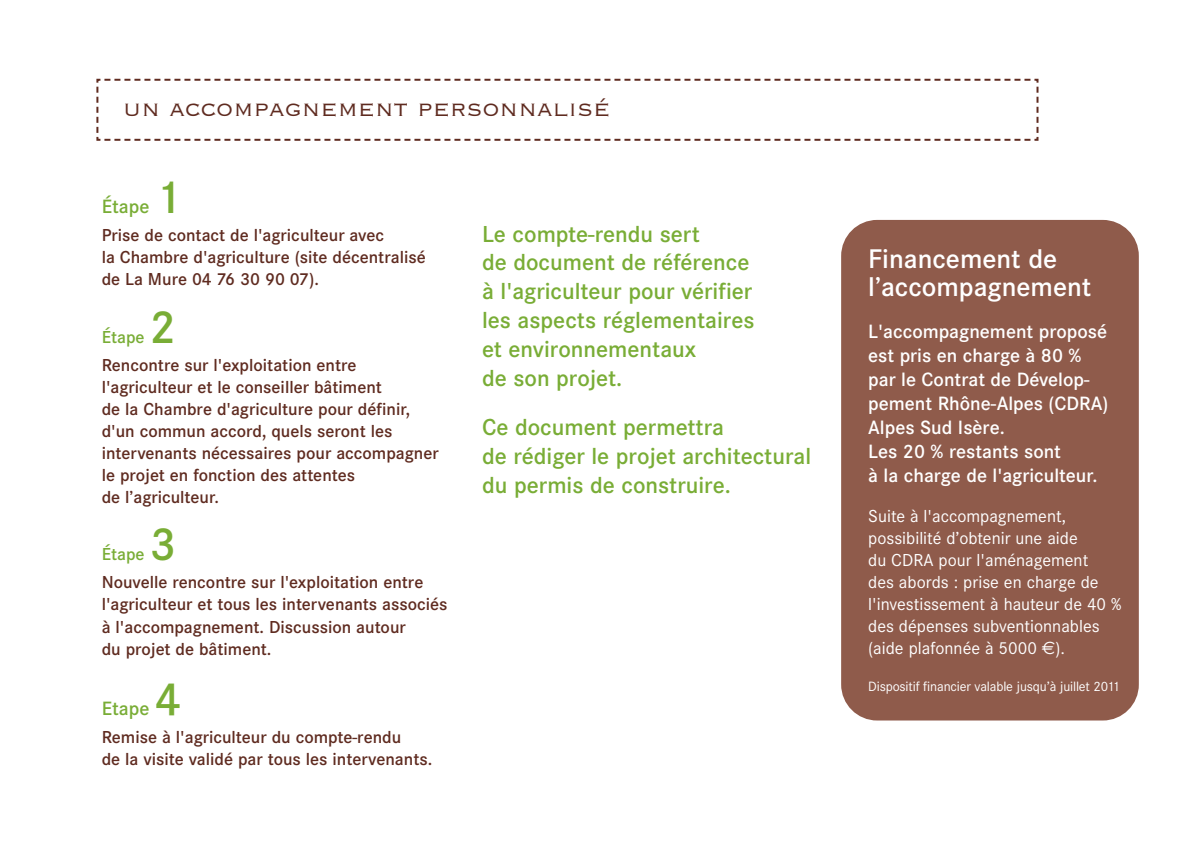
<style>
.page{position:relative;width:1191px;height:851px;background:#fff}
.page>*{position:absolute;margin:0;border:0;box-sizing:border-box;transform-origin:0 0}
.t1{font:600 48px "Corporate S";color:#79ad36}
.t2{font:600 28px/28px "Corporate S";color:#fff}
.t3{font:300 28px "Copperplate";color:#5f2b20}
.t4{font:600 24px/28.8px "Corporate S";color:#79ad36}
.t5{font:600 20px/24px "Corporate S";color:#fff}
.t6{font:600 20px "Corporate S";color:#79ad36}
.t7{font:600 18px/22px "Corporate S";color:#5f2b20}
.t8{font:18px/22px "Corporate S";color:#fff}
.t9{font:600 18px "Corporate S";color:#79ad36}
.t10{font:14px "Corporate S";letter-spacing:-.01em;color:#fff}
.s1{font-family:"Euro Sans"}
</style>
<div class="page">
<svg style="left:96px;top:78px;width:943px;height:63px"></svg>
<div style="left:841px;top:220px;width:297px;height:500px;background:#8f5b4b;border-radius:36px"></div>
<h2 class="t3" style="left:123px;top:90px;width:489px">un accompagnement personnalisé</h2>
<h1 class="t1" style="left:155px;top:168px;width:28px">1</h1>
<p class="t7" style="left:102px;top:224px;width:325px">Prise de contact de l'agriculteur avec<br>la Chambre d'agriculture (site décentralisé de La Mure 04 76 30 90 07).</p>
<p class="t9" style="left:102px;top:326px;width:44px">Étape</p>
<p class="t6" style="left:102px;top:194px;width:49px">Étape</p>
<h1 class="t1" style="left:150px;top:298px;width:28px">2</h1>
<p class="t7" style="left:102px;top:353px;width:338px">Rencontre sur l'exploitation entre l'agriculteur et le conseiller bâtiment<br>de la Chambre d'agriculture pour définir, d'un commun accord, quels seront les intervenants nécessaires pour accompagner le projet en fonction des attentes<br>de l’agriculteur.</p>
<p class="t9" style="left:102px;top:543px;width:44px">Étape</p>
<h1 class="t1" style="left:150px;top:515px;width:28px">3</h1>
<p class="t7" style="left:102px;top:571px;width:347px">Nouvelle rencontre sur l'exploitation entre l'agriculteur et tous les intervenants associés à l'accompagnement. Discussion autour<br>du projet de bâtiment.</p>
<h1 class="t1" style="left:155px;top:670px;width:28px">4</h1>
<p class="t7" style="left:102px;top:725px;width:332px">Remise à l'agriculteur du compte-rendu<br>de la visite validé par tous les intervenants.</p>
<p class="t6" style="left:102px;top:696px;width:49px">Etape</p>
<h3 class="t4" style="left:482px;top:219px;width:274px">Le compte-rendu sert<br>de document de référence à l'agriculteur pour vérifier les aspects réglementaires et environnementaux<br>de son projet.</h3>
<h3 class="t4" style="left:482px;top:412px;width:331px">Ce document permettra<br>de rédiger le projet architectural du permis de construire.</h3>
<h2 class="t2" style="left:868px;top:244px;width:224px">Financement de l’accompagnement</h2>
<p class="t5" style="left:868px;top:319px;width:242px">L'accompagnement proposé est pris en charge à 80 % par le Contrat de Dévelop&shy;pement Rhône-Alpes (CDRA)<br>Alpes Sud Isère.<br>Les 20 % restants sont<br>à la charge de l'agriculteur.</p>
<p class="t8" style="left:868px;top:505px;width:255px">Suite à l'accompagnement, possibilité d’obtenir une aide<br>du CDRA pour l'aménagement<br>des abords : prise en charge de l'investissement à hauteur de 40 % des dépenses subventionnables (aide plafonnée à 5000 <span class="s1">€</span>).</p>
<p class="t10" style="left:868px;top:677px;width:253px">Dispositif financier valable jusqu’à juillet 2011</p>
</div>
